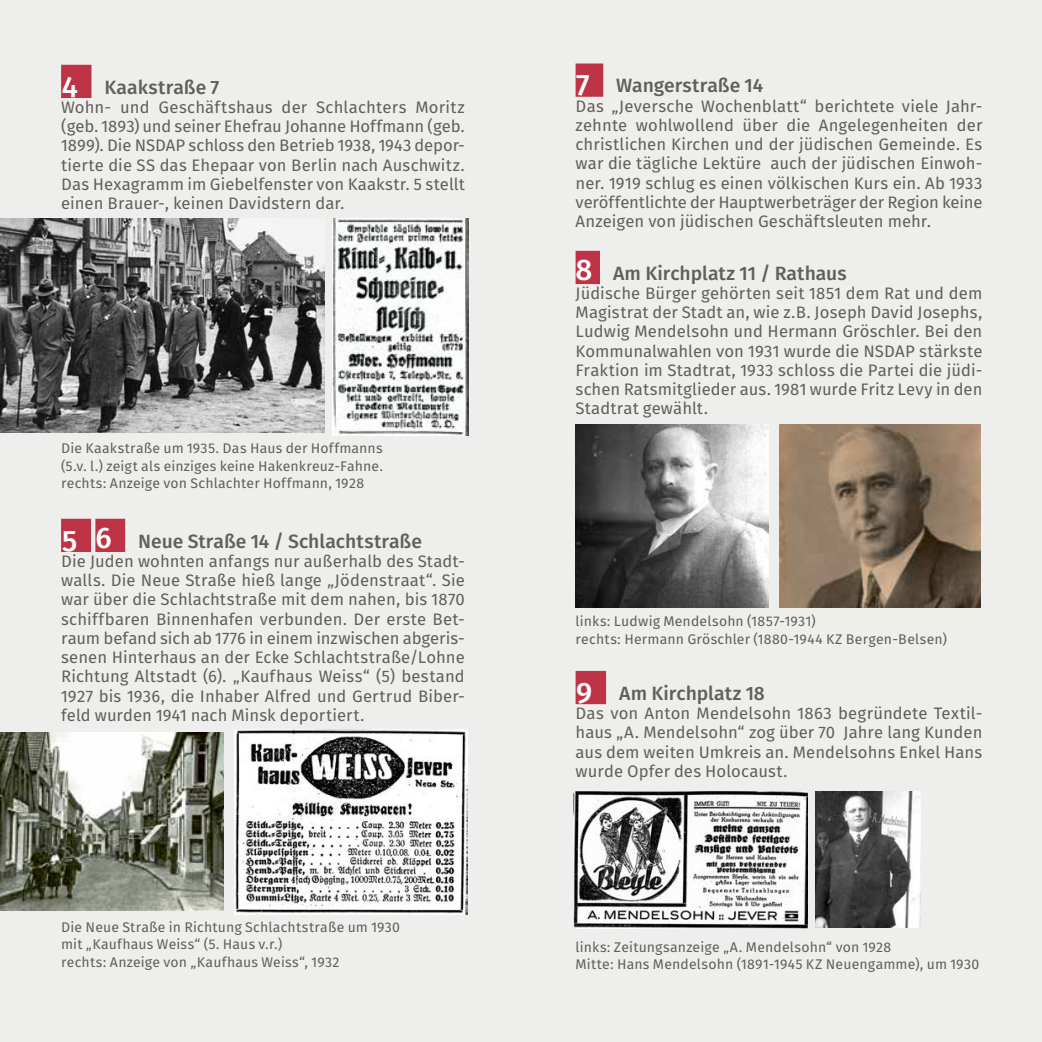
<style>
.page{position:relative;width:1042px;height:1042px;background:#fff}
.page>*{position:absolute;margin:0;border:0;box-sizing:border-box;transform-origin:0 0}
.t1{font:19.25px "Fira Sans OT Medium";letter-spacing:.005em;color:#615f57}
.t2{font:16.62px/19.2px "Fira Sans OT";letter-spacing:.005em;color:#615f57;text-align:justify}
.t3{font:14px/17.5px "Fira Sans OT";letter-spacing:.015em;color:#615f57}
.s1{font-size:29.75px;color:#fff}
</style>
<div class="page">
<div style="left:0;top:0;width:521px;height:1042px;background:#eeeeed"></div>
<div style="left:521px;top:0;width:521px;height:1042px;background:#eeeeed"></div>
<div style="left:575px;top:64px;width:28px;height:33px;background:#be3346"></div>
<div style="left:575px;top:251px;width:25px;height:33px;background:#be3346"></div>
<div style="left:575px;top:671px;width:31px;height:33px;background:#be3346"></div>
<img style="left:779px;top:425px;width:202px;height:183px">
<img style="left:576px;top:425px;width:193px;height:183px">
<img style="left:573px;top:791px;width:234px;height:138px">
<img style="left:815px;top:791px;width:106px;height:136px">
<div style="left:61px;top:65px;width:30px;height:33px;background:#be3346"></div>
<div style="left:61px;top:519px;width:30px;height:33px;background:#be3346"></div>
<div style="left:95px;top:519px;width:30px;height:33px;background:#be3346"></div>
<img style="left:0;top:218px;width:324px;height:215px">
<img style="left:332px;top:218px;width:136px;height:217px">
<img style="left:0;top:732px;width:224px;height:178px">
<img style="left:235px;top:729px;width:233px;height:185px">
<p class="t1" style="left:62px;top:73px;width:159px"><span class="s1">4</span> Kaakstraße 7</p>
<p class="t2" style="left:61px;top:99px;width:405px">Wohn- und Geschäftshaus der Schlachters Moritz (geb. 1893) und seiner Ehefrau Johanne Hoffmann (geb.<br>1899). Die NSDAP schloss den Betrieb 1938, 1943 depor&shy;tierte die SS das Ehepaar von Berlin nach Auschwitz.<br>Das Hexagramm im Giebelfenster von Kaakstr. 5 stellt einen Brauer-, keinen Davidstern dar.</p>
<p class="t3" style="left:61px;top:440px;width:323px;text-align:justify">Die Kaakstraße um 1935. Das Haus der Hoffmanns (5.v. l.) zeigt als einziges keine Hakenkreuz-Fahne. rechts: Anzeige von Schlachter Hoffmann, 1928</p>
<p class="t1" style="left:62px;top:527px;width:362px"><span class="s1">5 6</span> Neue Straße 14 / Schlachtstraße</p>
<p class="t2" style="left:61px;top:553px;width:405px">Die Juden wohnten anfangs nur außerhalb des Stadt&shy;walls. Die Neue Straße hieß lange „Jödenstraat“. Sie war über die Schlachtstraße mit dem nahen, bis 1870 schiffbaren Binnenhafen verbunden. Der erste Bet&shy;raum befand sich ab 1776 in einem inzwischen abgeris&shy;senen Hinterhaus an der Ecke Schlachtstraße/Lohne Richtung Altstadt (6). „Kaufhaus Weiss“ (5) bestand 1927 bis 1936, die Inhaber Alfred und Gertrud Biber&shy;feld wurden 1941 nach Minsk deportiert.</p>
<p class="t3" style="left:61px;top:919px;width:340px">Die Neue Straße in Richtung Schlachtstraße um 1930 mit „Kaufhaus Weiss“ (5. Haus v.r.)<br>rechts: Anzeige von „Kaufhaus Weiss“, 1932</p>
<p class="t1" style="left:576px;top:72px;width:188px"><span class="s1">7</span> Wangerstraße 14</p>
<p class="t2" style="left:575px;top:97px;width:408px">Das „Jeversche Wochenblatt“ berichtete viele Jahr&shy;zehnte wohlwollend über die Angelegenheiten der christlichen Kirchen und der jüdischen Gemeinde. Es war die tägliche Lektüre auch der jüdischen Einwoh&shy;ner. 1919 schlug es einen völkischen Kurs ein. Ab 1933 veröffentlichte der Hauptwerbeträger der Region keine Anzeigen von jüdischen Geschäftsleuten mehr.</p>
<p class="t1" style="left:575px;top:259px;width:273px"><span class="s1">8</span> Am Kirchplatz 11 / Rathaus</p>
<p class="t2" style="left:575px;top:285px;width:408px">Jüdische Bürger gehörten seit 1851 dem Rat und dem Magistrat der Stadt an, wie z.B. Joseph David Josephs, Ludwig Mendelsohn und Hermann Gröschler. Bei den Kommunalwahlen von 1931 wurde die NSDAP stärkste Fraktion im Stadtrat, 1933 schloss die Partei die jüdi&shy;schen Ratsmitglieder aus. 1981 wurde Fritz Levy in den Stadtrat gewählt.</p>
<p class="t3" style="left:575px;top:614px;width:373px">links: Ludwig Mendelsohn (1857-1931)<br>rechts: Hermann Gröschler (1880-1944 KZ Bergen-Belsen)</p>
<p class="t1" style="left:576px;top:679px;width:190px"><span class="s1">9</span> Am Kirchplatz 18</p>
<p class="t2" style="left:575px;top:705px;width:408px">Das von Anton Mendelsohn 1863 begründete Textil&shy;haus „A. Mendelsohn“ zog über 70 Jahre lang Kunden aus dem weiten Umkreis an. Mendelsohns Enkel Hans wurde Opfer des Holocaust.</p>
<p class="t3" style="left:575px;top:939px;width:405px">links: Zeitungsanzeige „A. Mendelsohn“ von 1928<br>Mitte: Hans Mendelsohn (1891-1945 KZ Neuengamme), um 1930</p>
</div>
